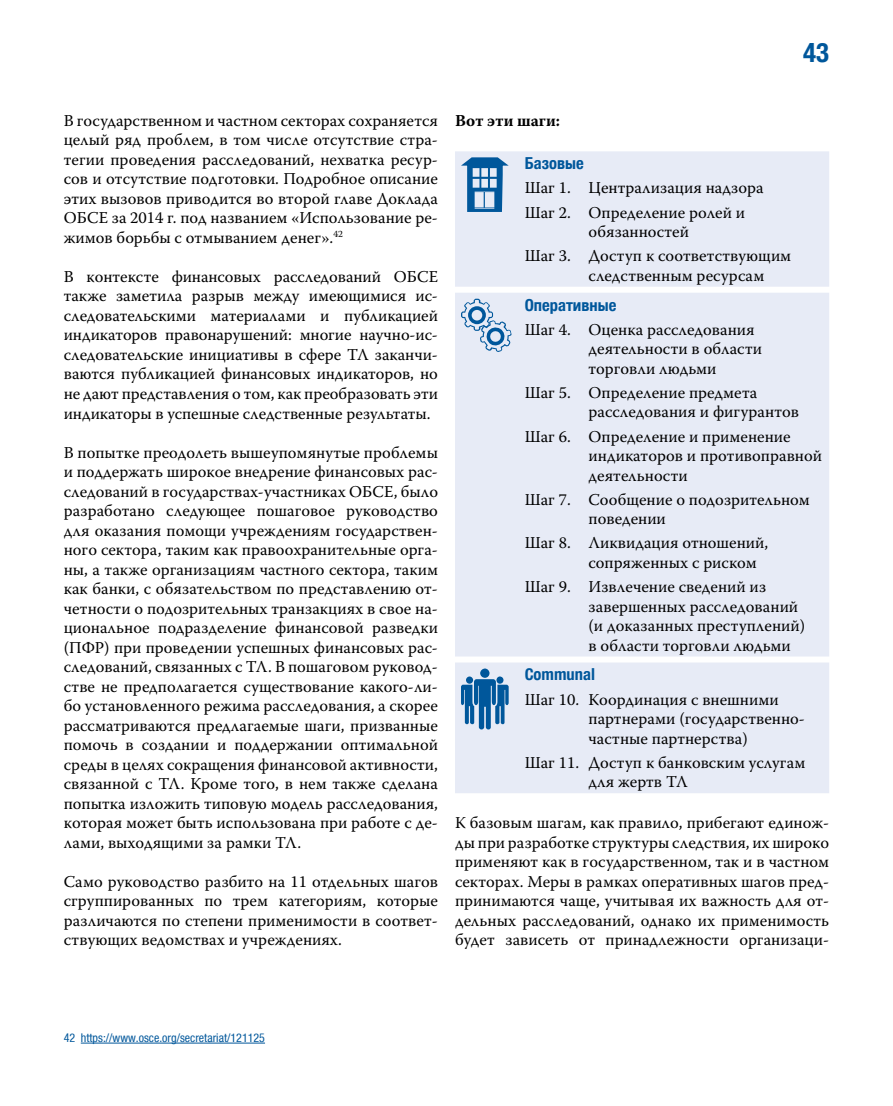
<style>
.page{position:relative;width:893px;height:1106px;background:#fff}
.page>*{position:absolute;margin:0;border:0;box-sizing:border-box;transform-origin:0 0}
.t1{font:700 condensed 27px "Helvetica Neue LTCYR";color:#00579b}
.t2{font:16.5px/19.5px "Warnock Pro";color:#000}
.t3{font:700 condensed 16.5px "Helvetica Neue LTCYR";color:#00579b}
.t4{font:700 16.5px "Warnock Pro";color:#000}
.t5{font:condensed 12px "Helvetica Neue LTCYR";color:#00579b}
</style>
<div class="page">
<div style="left:455px;top:151px;width:374px;height:136px;background:#e7ebf6"></div>
<svg style="left:461px;top:157px;width:48px;height:55px;background:#76a3c9"></svg>
<div style="left:455px;top:293px;width:374px;height:363px;background:#e7ebf6"></div>
<svg style="left:461px;top:299px;width:51px;height:53px;background:#b5cbe2"></svg>
<div style="left:455px;top:662px;width:374px;height:131px;background:#e7ebf6"></div>
<svg style="left:466px;top:676px;width:7px;height:7px"></svg>
<div style="left:496px;top:676px;width:7px;height:7px;background:#00579b;border-radius:50%"></div>
<div style="left:480px;top:668px;width:9px;height:10px;background:#00579b;border-radius:50%"></div>
<svg style="left:461px;top:679px;width:48px;height:50px;background:#508aba"></svg>
<hr style="left:81px;top:1042px;width:184px;height:1px;background:#00579b">
<h1 class="t1" style="left:803px;top:38px;width:27px">43</h1>
<p class="t2" style="left:64px;top:110px;width:376px;text-align:justify">В государственном и частном секторах сохраняется целый ряд проблем, в том числе отсутствие стра&shy;тегии проведения расследований, нехватка ресур&shy;сов и отсутствие подготовки. Подробное описание этих вызовов приводится во второй главе Доклада ОБСЕ за 2014 г. под названием «Использование ре&shy;жимов борьбы с отмыванием денег».<sup>42</sup></p>
<p class="t2" style="left:64px;top:266px;width:376px;text-align:justify">В контексте финансовых расследований ОБСЕ также заметила разрыв между имеющимися ис&shy;следовательскими материалами и публикацией индикаторов правонарушений: многие научно-ис&shy;следовательские инициативы в сфере ТЛ заканчи&shy;ваются публикацией финансовых индикаторов, но не дают представления о том, как преобразовать эти индикаторы в успешные следственные результаты.</p>
<p class="t2" style="left:64px;top:442px;width:376px;text-align:justify">В попытке преодолеть вышеупомянутые проблемы и поддержать широкое внедрение финансовых рас&shy;следований в государствах-участниках ОБСЕ, было разработано следующее пошаговое руководство для оказания помощи учреждениям государствен&shy;ного сектора, таким как правоохранительные орга&shy;ны, а также организациям частного сектора, таким как банки, с обязательством по представлению от&shy;четности о подозрительных транзакциях в свое на&shy;циональное подразделение финансовой разведки (ПФР) при проведении успешных финансовых рас&shy;следований, связанных с ТЛ. В пошаговом руковод&shy;стве не предполагается существование какого-ли&shy;бо установленного режима расследования, а скорее рассматриваются предлагаемые шаги, призванные помочь в создании и поддержании оптимальной среды в целях сокращения финансовой активности, связанной с ТЛ. Кроме того, в нем также сделана попытка изложить типовую модель расследования, которая может быть использована при работе с де&shy;лами, выходящими за рамки ТЛ.</p>
<p class="t2" style="left:64px;top:871px;width:376px;text-align:justify">Само руководство разбито на 11 отдельных шагов сгруппированных по трем категориям, которые различаются по степени применимости в соответ&shy;ствующих ведомствах и учреждениях.</p>
<p class="t4" style="left:455px;top:111px;width:107px">Вот эти шаги:</p>
<p class="t3" style="left:525px;top:154px;width:60px">Базовые</p>
<p class="t2" style="left:525px;top:176px;width:240px;line-height:24.2px">Шаг 1. Централизация надзора<br>Шаг 2. Определение ролей и</p>
<p class="t2" style="left:525px;top:219px;width:268px;line-height:24.2px;text-indent:64px">обязанностей<br>Шаг 3. Доступ к соответствующим</p>
<p class="t2" style="left:589px;top:265px;width:177px">следственным ресурсам</p>
<p class="t3" style="left:525px;top:296px;width:93px">Оперативные</p>
<p class="t2" style="left:589px;top:319px;width:175px;text-indent:-64px">Шаг 4. Оценка расследования деятельности в области торговли людьми</p>
<p class="t2" style="left:589px;top:382px;width:212px;text-indent:-64px">Шаг 5. Определение предмета расследования и фигурантов</p>
<p class="t2" style="left:589px;top:426px;width:235px;text-indent:-64px">Шаг 6. Определение и применение индикаторов и противоправной деятельности</p>
<p class="t2" style="left:589px;top:489px;width:223px;text-indent:-64px">Шаг 7. Сообщение о подозрительном поведении</p>
<p class="t2" style="left:589px;top:533px;width:181px;text-indent:-64px">Шаг 8. Ликвидация отношений, сопряженных с риском</p>
<p class="t2" style="left:589px;top:576px;width:218px;text-indent:-64px">Шаг 9. Извлечение сведений из завершенных расследований (и доказанных преступлений) в области торговли людьми</p>
<p class="t3" style="left:525px;top:665px;width:72px">Communal</p>
<p class="t2" style="left:589px;top:689px;width:218px;text-indent:-64px">Шаг 10. Координация с внешними партнерами (государственно&shy;частные партнерства)</p>
<p class="t2" style="left:589px;top:752px;width:218px;text-indent:-64px">Шаг 11. Доступ к банковским услугам для жертв ТЛ</p>
<p class="t2" style="left:455px;top:812px;width:376px;text-align:justify">К базовым шагам, как правило, прибегают единож&shy;ды при разработке структуры следствия, их широко применяют как в государственном, так и в частном секторах. Меры в рамках оперативных шагов пред&shy;принимаются чаще, учитывая их важность для от&shy;дельных расследований, однако их применимость будет зависеть от принадлежности организаци-</p>
<p class="t5" style="left:64px;top:1031px;width:203px">42 https://www.osce.org/secretariat/121125</p>
</div>
